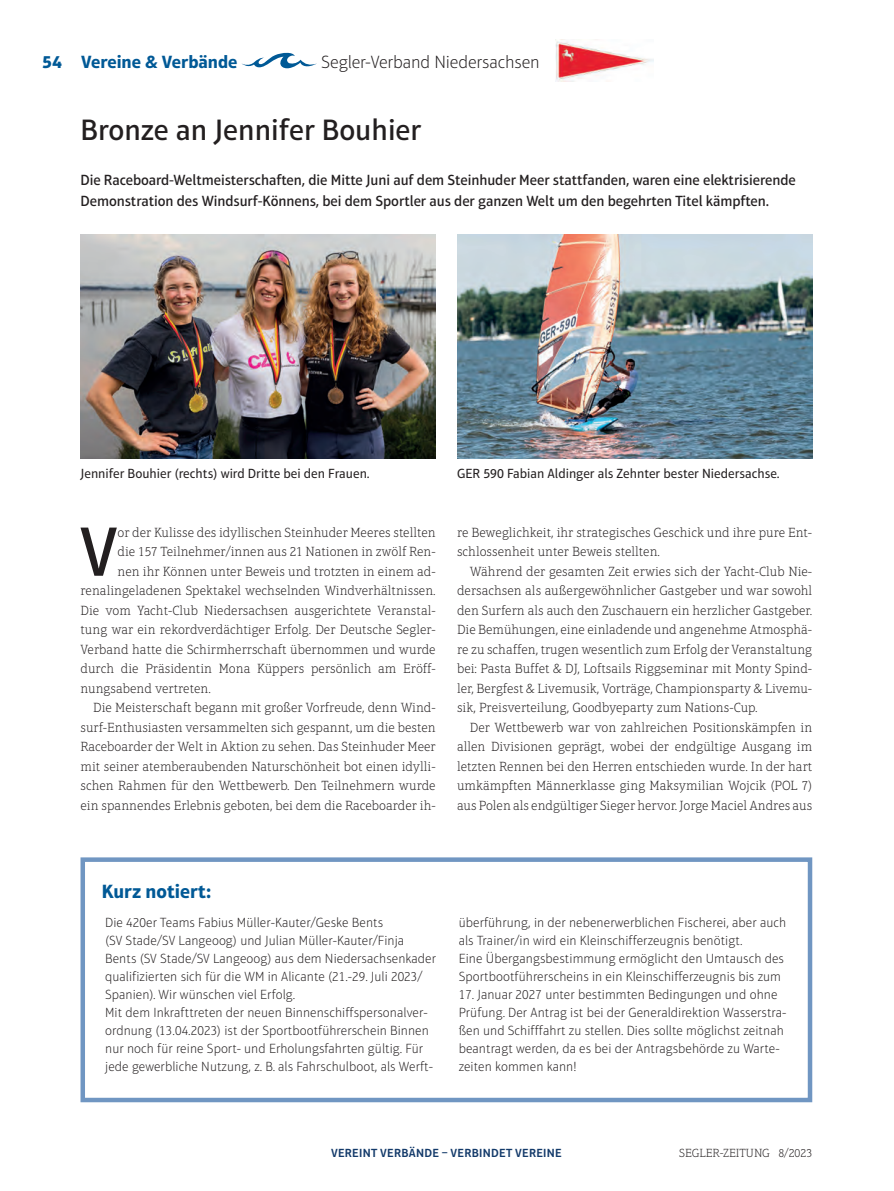
<style>
.page{position:relative;width:894px;height:1191px;background:#fff}
.page>*{position:absolute;margin:0;border:0;box-sizing:border-box;transform-origin:0 0}
.t1{font:500 70.8px "Aptifer Sans LT Pro";color:#231f20}
.t2{font:500 30px "Aptifer Sans LT Pro";color:#231f20}
.t3{font:700 19.5px "Aptifer Sans LT Pro";color:#005996}
.t4{font:100 18px "Aptifer Sans LT Pro";letter-spacing:-.01em;color:#231f20}
.t5{font:700 18px "Aptifer Sans LT Pro";letter-spacing:-.005em;color:#005996}
.t6{font:500 15px/21px "Aptifer Sans LT Pro";letter-spacing:-.005em;color:#231f20}
.t7{font:100 13.5px/19.5px "Aptifer Slab LT Pro";color:#231f20;text-align:justify}
.t8{font:100 13.5px/18px "Aptifer Sans LT Pro";letter-spacing:.005em;color:#231f20}
.t9{font:13.5px "Aptifer Sans LT Pro";color:#231f20}
.t10{font:600 12px "Aptifer Sans LT Pro";letter-spacing:.025em;color:#133a6a}
.t11{font:100 12px "Aptifer Slab LT Pro";color:#231f20}
</style>
<div class="page">
<svg style="left:241px;top:52px;width:76px;height:17px"></svg>
<img style="left:555px;top:41px;width:98px;height:40px">
<div style="left:80px;top:857px;width:732px;height:245px;border:4px solid #7096c2"></div>
<img style="left:80px;top:234px;width:356px;height:225px">
<img style="left:457px;top:234px;width:355px;height:225px">
<h3 class="t5" style="left:42px;top:51px;width:197px">54 Vereine &amp; Verbände</h3>
<h3 class="t4" style="left:321px;top:52px;width:220px">Segler-Verband Niedersachsen</h3>
<h2 class="t2" style="left:80px;top:112px;width:342px">Bronze an Jennifer Bouhier</h2>
<p class="t6" style="left:80px;top:170px;width:716px">Die Raceboard-Weltmeisterschaften, die Mitte Juni auf dem Steinhuder Meer stattfanden, waren eine elektrisierende<br>Demonstration des Windsurf-Könnens, bei dem Sportler aus der ganzen Welt um den begehrten Titel kämpften.</p>
<p class="t9" style="left:80px;top:466px;width:291px">Jennifer Bouhier (rechts) wird Dritte bei den Frauen.</p>
<p class="t9" style="left:457px;top:466px;width:324px">GER 590 Fabian Aldinger als Zehnter bester Niedersachse.</p>
<h1 class="t1" style="left:80px;top:511px;width:39px">V</h1>
<p class="t7" style="left:118px;top:523px;width:319px">or der Kulisse des idyllischen Steinhuder Meeres stellten</p>
<p class="t7" style="left:118px;top:542px;width:319px">die 157 Teilnehmer/innen aus 21 Nationen in zwölf Ren-</p>
<p class="t7" style="left:118px;top:562px;width:319px">nen ihr Können unter Beweis und trotzten in einem ad-</p>
<p class="t7" style="left:80px;top:581px;width:357px">renalingeladenen Spektakel wechselnden Windverhältnissen.</p>
<p class="t7" style="left:80px;top:601px;width:357px">Die vom Yacht-Club Niedersachsen ausgerichtete Veranstal-</p>
<p class="t7" style="left:80px;top:620px;width:357px">tung war ein rekordverdächtiger Erfolg. Der Deutsche Segler-</p>
<p class="t7" style="left:80px;top:640px;width:357px">Verband hatte die Schirmherrschaft übernommen und wurde</p>
<p class="t7" style="left:80px;top:659px;width:357px">durch die Präsidentin Mona Küppers persönlich am Eröff-</p>
<p class="t7" style="left:80px;top:679px;width:132px">nungsabend vertreten.</p>
<p class="t7" style="left:93px;top:698px;width:344px">Die Meisterschaft begann mit großer Vorfreude, denn Wind-</p>
<p class="t7" style="left:80px;top:718px;width:357px">surf-Enthusiasten versammelten sich gespannt, um die besten</p>
<p class="t7" style="left:80px;top:737px;width:357px">Raceboarder der Welt in Aktion zu sehen. Das Steinhuder Meer</p>
<p class="t7" style="left:80px;top:757px;width:357px">mit seiner atemberaubenden Naturschönheit bot einen idylli-</p>
<p class="t7" style="left:80px;top:776px;width:357px">schen Rahmen für den Wettbewerb. Den Teilnehmern wurde</p>
<p class="t7" style="left:80px;top:796px;width:357px">ein spannendes Erlebnis geboten, bei dem die Raceboarder ih-</p>
<p class="t7" style="left:457px;top:523px;width:357px">re Beweglichkeit, ihr strategisches Geschick und ihre pure Ent&shy;schlossenheit unter Beweis stellten.</p>
<p class="t7" style="left:457px;top:562px;width:357px;text-indent:13px">Während der gesamten Zeit erwies sich der Yacht-Club Nie&shy;dersachsen als außergewöhnlicher Gastgeber und war sowohl den Surfern als auch den Zuschauern ein herzlicher Gastgeber.<br>Die Bemühungen, eine einladende und angenehme Atmosphä&shy;re zu schaffen, trugen wesentlich zum Erfolg der Veranstaltung bei: Pasta Buffet &amp; DJ, Loftsails Riggseminar mit Monty Spind&shy;ler, Bergfest &amp; Livemusik, Vorträge, Championsparty &amp; Livemu&shy;sik, Preisverteilung, Goodbyeparty zum Nations-Cup.</p>
<p class="t7" style="left:457px;top:718px;width:357px;text-indent:13px">Der Wettbewerb war von zahlreichen Positionskämpfen in allen Divisionen geprägt, wobei der endgültige Ausgang im letzten Rennen bei den Herren entschieden wurde. In der hart umkämpften Männerklasse ging Maksymilian Wojcik (POL 7) aus Polen als endgültiger Sieger hervor. Jorge Maciel Andres aus</p>
<h3 class="t3" style="left:102px;top:879px;width:111px">Kurz notiert:</h3>
<p class="t8" style="left:105px;top:913px;width:332px">Die 420er Teams Fabius Müller-Kauter/Geske Bents<br>(SV Stade/SV Langeoog) und Julian Müller-Kauter/Finja Bents (SV Stade/SV Langeoog) aus dem Niedersachsenkader qualifizierten sich für die WM in Alicante (21.-29. Juli 2023/ Spanien). Wir wünschen viel Erfolg.<br>Mit dem Inkrafttreten der neuen Binnenschiffspersonalver&shy;ordnung (13.04.2023) ist der Sportbootführerschein Binnen nur noch für reine Sport- und Erholungsfahrten gültig. Für jede gewerbliche Nutzung, z. B. als Fahrschulboot, als Werft-</p>
<p class="t8" style="left:458px;top:913px;width:329px">überführung, in der nebenerwerblichen Fischerei, aber auch als Trainer/in wird ein Kleinschifferzeugnis benötigt.<br>Eine Übergangsbestimmung ermöglicht den Umtausch des Sportbootführerscheins in ein Kleinschifferzeugnis bis zum</p>
<p class="t8" style="left:458px;top:985px;width:329px">17. Januar 2027 unter bestimmten Bedingungen und ohne Prüfung. Der Antrag ist bei der Generaldirektion Wasserstra&shy;ßen und Schifffahrt zu stellen. Dies sollte möglichst zeitnah beantragt werden, da es bei der Antragsbehörde zu Warte&shy;zeiten kommen kann!</p>
<p class="t10" style="left:331px;top:1146px;width:232px">VEREINT VERBÄNDE – VERBINDET VEREINE</p>
<p class="t11" style="left:679px;top:1146px;width:135px">SEGLER-ZEITUNG 8/2023</p>
</div>
